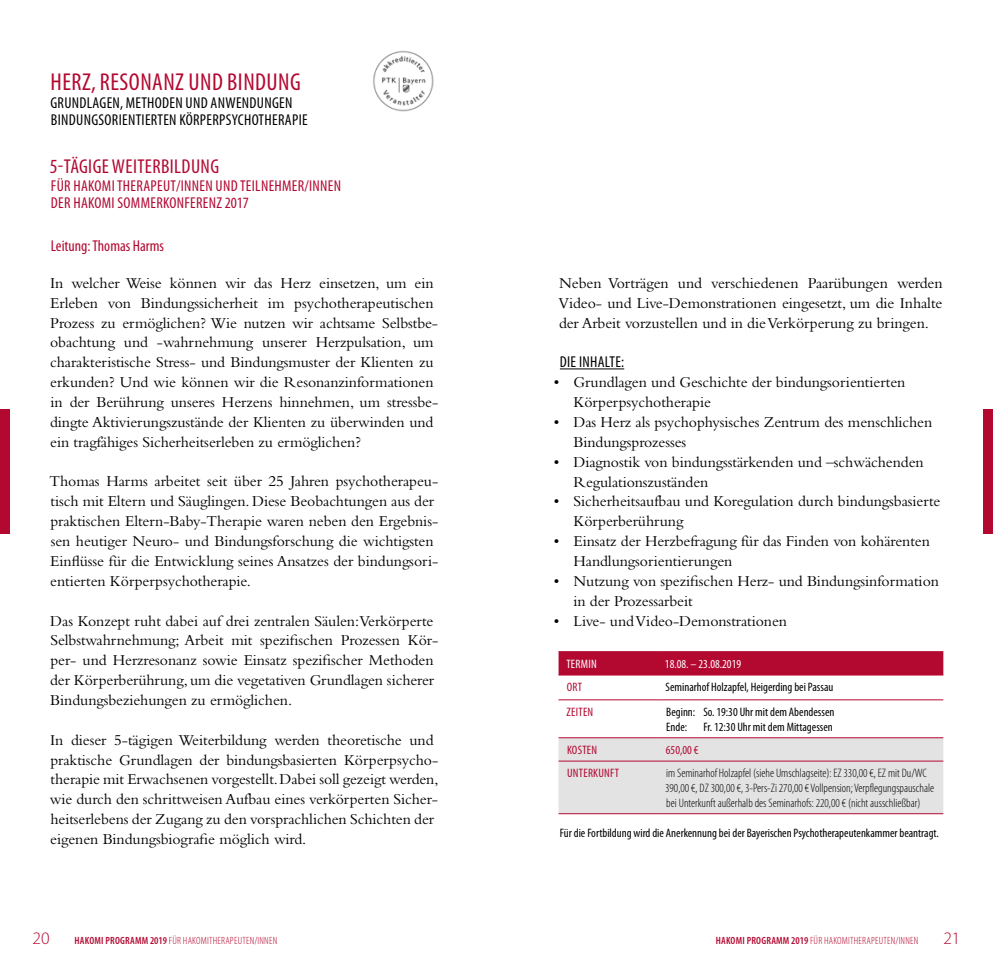
<style>
.page{position:relative;width:993px;height:968px;background:#fff}
.page>*{position:absolute;margin:0;border:0;box-sizing:border-box;transform-origin:0 0}
.t1{font:condensed 24.5px "Myriad Pro";letter-spacing:.02em;color:#b30931}
.t2{font:condensed 20.12px "Myriad Pro";letter-spacing:.02em;color:#b30931}
.t3{font:300 17.5px "Myriad Pro";color:#b30931}
.t4{font:15.75px/19.8px "Bembo";letter-spacing:-.005em;color:#000}
.t5{font:condensed 15.75px/17.5px "Myriad Pro";letter-spacing:.02em;color:#000}
.t6{font:condensed 15.75px/17.5px "Myriad Pro";letter-spacing:.02em;color:#b30931}
.t7{font:condensed 15.75px "Myriad Pro";color:#b30931}
.t8{font:300 condensed 12.25px/14.7px "Myriad Pro";color:#000}
.t9{font:condensed 12.25px/14.7px "Myriad Pro";color:#000}
.t10{font:condensed 12.25px "Myriad Pro";letter-spacing:.02em;color:#b30931}
.t11{font:condensed 12.25px "Myriad Pro";color:#fff}
.t12{font:300 condensed 10.5px "Myriad Pro";letter-spacing:.02em;color:#b30931}
.s1{font-weight:600}
</style>
<div class="page">
<div style="left:982px;top:409px;width:10px;height:124px;background:#b30931"></div>
<div style="left:0;top:409px;width:10px;height:124px;background:#b30931"></div>
<img style="left:373px;top:50px;width:61px;height:62px">
<hr style="left:559px;top:368px;width:65px;height:1px;background:#000">
<div style="left:558px;top:652px;width:385px;height:22px;background:#b30931"></div>
<div style="left:558px;top:738px;width:385px;height:75px;background:#e3e3e3"></div>
<hr style="left:558px;top:651px;width:99px;height:1px;background:#b30931">
<hr style="left:657px;top:651px;width:286px;height:1px;background:#b30931">
<hr style="left:558px;top:674px;width:99px;height:1px;background:#b30931">
<hr style="left:657px;top:674px;width:286px;height:1px;background:#b30931">
<hr style="left:558px;top:699px;width:99px;height:1px;background:#b30931">
<hr style="left:657px;top:699px;width:286px;height:1px;background:#b30931">
<hr style="left:558px;top:737px;width:99px;height:1px;background:#b30931">
<hr style="left:657px;top:737px;width:286px;height:1px;background:#b30931">
<hr style="left:558px;top:760px;width:99px;height:1px;background:#b30931">
<hr style="left:657px;top:760px;width:286px;height:1px;background:#b30931">
<hr style="left:558px;top:813px;width:99px;height:1px;background:#b30931">
<hr style="left:657px;top:813px;width:286px;height:1px;background:#b30931">
<h1 class="t1" style="left:50px;top:69px;width:252px">HERZ, RESONANZ UND BINDUNG</h1>
<p class="t5" style="left:50px;top:94px;width:259px">GRUNDLAGEN, METHODEN UND ANWENDUNGEN<br>BINDUNGSORIENTIERTEN KÖRPERPSYCHOTHERAPIE</p>
<p class="t2" style="left:50px;top:155px;width:171px">5-TÄGIGE WEITERBILDUNG</p>
<p class="t6" style="left:51px;top:177px;width:291px">FÜR HAKOMI THERAPEUT/INNEN UND TEILNEHMER/INNEN<br>DER HAKOMI SOMMERKONFERENZ 2017</p>
<p class="t7" style="left:51px;top:237px;width:115px">Leitung: Thomas Harms</p>
<p class="t4" style="left:50px;top:273px;width:389px">In welcher Weise können wir das Herz einsetzen, um ein Erleben von Bindungssicherheit im psychotherapeutischen Prozess zu ermöglichen? Wie nutzen wir achtsame Selbstbe&shy;obachtung und -wahrnehmung unserer Herzpulsation, um charakteristische Stress- und Bindungsmuster der Klienten zu erkunden? Und wie können wir die Resonanzinformationen in der Berührung unseres Herzens hinnehmen, um stressbe&shy;dingte Aktivierungszustände der Klienten zu überwinden und ein tragfähiges Sicherheitserleben zu ermöglichen?</p>
<p class="t4" style="left:49px;top:471px;width:390px">Thomas Harms arbeitet seit über 25 Jahren psychotherapeu&shy;tisch mit Eltern und Säuglingen. Diese Beobachtungen aus der praktischen Eltern-Baby-Therapie waren neben den Ergebnis&shy;sen heutiger Neuro- und Bindungsforschung die wichtigsten Einflüsse für die Entwicklung seines Ansatzes der bindungsori&shy;entierten Körperpsychotherapie.</p>
<p class="t4" style="left:50px;top:610px;width:389px">Das Konzept ruht dabei auf drei zentralen Säulen:Verkörperte Selbstwahrnehmung; Arbeit mit spezifischen Prozessen Kör&shy;per- und Herzresonanz sowie Einsatz spezifischer Methoden der Körperberührung, um die vegetativen Grundlagen sicherer Bindungsbeziehungen zu ermöglichen.</p>
<p class="t4" style="left:50px;top:729px;width:390px">In dieser 5-tägigen Weiterbildung werden theoretische und praktische Grundlagen der bindungsbasierten Körperpsycho&shy;therapie mit Erwachsenen vorgestellt. Dabei soll gezeigt werden, wie durch den schrittweisen Aufbau eines verkörperten Sicher&shy;heitserlebens der Zugang zu den vorsprachlichen Schichten der eigenen Bindungsbiografie möglich wird.</p>
<p class="t4" style="left:558px;top:273px;width:385px;text-align:justify">Neben Vorträgen und verschiedenen Paarübungen werden Video- und Live-Demonstrationen eingesetzt, um die Inhalte der Arbeit vorzustellen und in die Verkörperung zu bringen.</p>
<p class="t5" style="left:559px;top:353px;width:66px">DIE INHALTE:</p>
<p class="t4" style="left:573px;top:372px;width:333px;text-indent:-20px">• Grundlagen und Geschichte der bindungsorientierten<br>Körperpsychotherapie</p>
<p class="t4" style="left:573px;top:412px;width:360px;text-indent:-20px">• Das Herz als psychophysisches Zentrum des menschlichen<br>Bindungsprozesses</p>
<p class="t4" style="left:573px;top:451px;width:352px;text-indent:-20px">• Diagnostik von bindungsstärkenden und –schwächenden<br>Regulationszuständen</p>
<p class="t4" style="left:573px;top:491px;width:368px;text-indent:-20px">• Sicherheitsaufbau und Koregulation durch bindungsbasierte<br>Körperberührung</p>
<p class="t4" style="left:573px;top:531px;width:358px;text-indent:-20px">• Einsatz der Herzbefragung für das Finden von kohärenten<br>Handlungsorientierungen</p>
<p class="t4" style="left:573px;top:570px;width:367px;text-indent:-20px">• Nutzung von spezifischen Herz- und Bindungsinformation in der Prozessarbeit</p>
<p class="t4" style="left:553px;top:610px;width:235px">• Live- und Video-Demonstrationen</p>
<p class="t11" style="left:566px;top:657px;width:32px">TERMIN</p>
<p class="t11" style="left:664px;top:657px;width:78px">18.08. – 23.08.2019</p>
<p class="t10" style="left:566px;top:680px;width:17px">ORT</p>
<p class="t9" style="left:665px;top:680px;width:169px">Seminarhof Holzapfel, Heigerding bei Passau</p>
<p class="t10" style="left:566px;top:705px;width:28px">ZEITEN</p>
<p class="t9" style="left:666px;top:704px;width:170px">Beginn: So. 19:30 Uhr mit dem Abendessen<br>Ende:</p>
<p class="t9" style="left:703px;top:719px;width:131px">Fr. 12:30 Uhr mit dem Mittagessen</p>
<p class="t10" style="left:567px;top:743px;width:32px">KOSTEN</p>
<p class="t10" style="left:665px;top:743px;width:34px">650,00 €</p>
<p class="t10" style="left:567px;top:766px;width:53px">UNTERKUNFT</p>
<p class="t8" style="left:665px;top:766px;width:270px">im Seminarhof Holzapfel (siehe Umschlagseite): EZ 330,00 €, EZ mit Du/WC<br>390,00 €, DZ 300,00 €, 3-Pers-Zi 270,00 € Vollpension; Verpflegungspauschale bei Unterkunft außerhalb des Seminarhofs: 220,00 € (nicht ausschließbar)</p>
<p class="t9" style="left:559px;top:825px;width:380px">Für die Fortbildung wird die Anerkennung bei der Bayerischen Psychotherapeutenkammer beantragt.</p>
<p class="t3" style="left:33px;top:928px;width:19px">20</p>
<p class="t12" style="left:75px;top:934px;width:204px"><span class="s1">HAKOMI PROGRAMM 2019</span> FÜR HAKOMITHERAPEUTEN/INNEN</p>
<p class="t12" style="left:715px;top:934px;width:204px"><span class="s1">HAKOMI PROGRAMM 2019</span> FÜR HAKOMITHERAPEUTEN/INNEN</p>
<p class="t3" style="left:943px;top:928px;width:19px">21</p>
</div>
